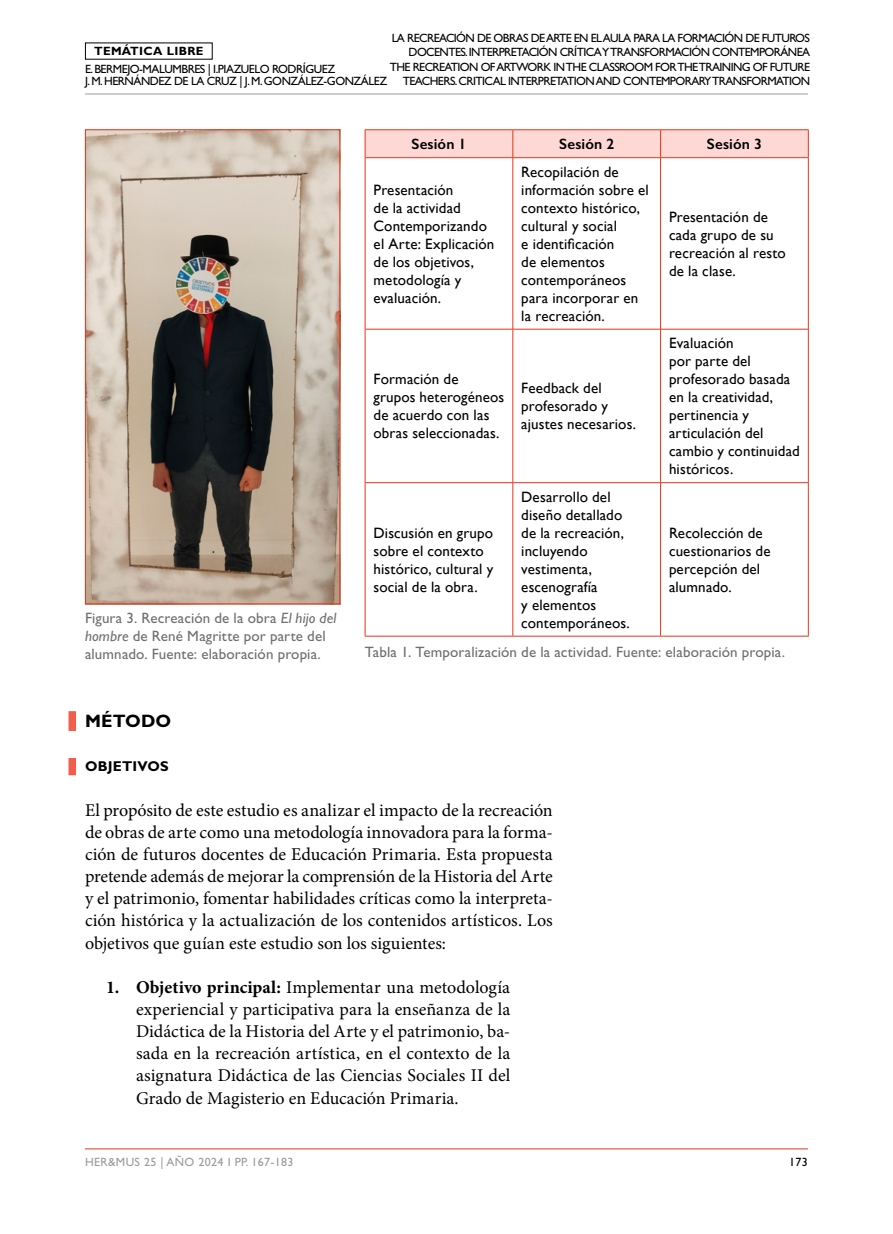
<style>
.page{position:relative;width:893px;height:1234px;background:#fff}
.page>*{position:absolute;margin:0;border:0;box-sizing:border-box;transform-origin:0 0}
.t1{font:18px/22px "Minion Pro";letter-spacing:-.005em;color:#000;text-align:justify}
.t2{font:700 18px "Gill Sans Std";color:#000}
.t3{font:15px/18px "Gill Sans";letter-spacing:.01em;color:#000}
.t4{font:15px/18px "Gill Sans Std";letter-spacing:.01em;color:#706f6f}
.t5{font:600 15px "Gill Sans";letter-spacing:.01em;color:#000}
.t6{font:700 14.25px "Gill Sans Std";letter-spacing:.015em;color:#000}
.t7{font:12px/14.4px "Gill Sans Std";letter-spacing:-.05em;color:#000}
.t8{font:12px "Gill Sans Std";letter-spacing:.03em;color:#9b9b9a}
.t9{font:700 12px "Gill Sans Std";letter-spacing:.03em;color:#000}
.s1{font-style:italic}
.s2{font-weight:700}
</style>
<div class="page">
<hr style="left:85px;top:1148px;width:723px;height:1px;background:#e8331a">
<hr style="left:85px;top:94px;width:723px;height:1px;background:#9d9d9c">
<div style="left:69px;top:714px;width:7px;height:13px;background:#f15e4b"></div>
<div style="left:69px;top:761px;width:7px;height:10px;background:#f15e4b"></div>
<img style="left:87px;top:131px;width:251px;height:471px">
<div style="left:85px;top:129px;width:255px;height:475px;border:1px solid #e8331a"></div>
<hr style="left:365px;top:129px;width:148px;height:1px;background:#e8331a">
<hr style="left:513px;top:129px;width:148px;height:1px;background:#e8331a">
<hr style="left:661px;top:129px;width:148px;height:1px;background:#e8331a">
<hr style="left:365px;top:158px;width:1px;height:171px;background:#e8331a">
<hr style="left:808px;top:158px;width:1px;height:171px;background:#e8331a">
<hr style="left:365px;top:329px;width:1px;height:153px;background:#e8331a">
<hr style="left:808px;top:329px;width:1px;height:153px;background:#e8331a">
<hr style="left:365px;top:482px;width:1px;height:153px;background:#e8331a">
<hr style="left:808px;top:482px;width:1px;height:153px;background:#e8331a">
<hr style="left:365px;top:635px;width:148px;height:1px;background:#e8331a">
<hr style="left:513px;top:635px;width:148px;height:1px;background:#e8331a">
<hr style="left:661px;top:635px;width:148px;height:1px;background:#e8331a">
<div style="left:365px;top:130px;width:444px;height:28px;background:#fed8d4"></div>
<hr style="left:365px;top:157px;width:148px;height:1px;background:#e8331a">
<hr style="left:513px;top:157px;width:148px;height:1px;background:#e8331a">
<hr style="left:513px;top:158px;width:1px;height:171px;background:#e8331a">
<hr style="left:661px;top:157px;width:147px;height:1px;background:#e8331a">
<hr style="left:660px;top:158px;width:1px;height:171px;background:#e8331a">
<hr style="left:365px;top:329px;width:148px;height:1px;background:#e8331a">
<hr style="left:513px;top:329px;width:148px;height:1px;background:#e8331a">
<hr style="left:513px;top:329px;width:1px;height:153px;background:#e8331a">
<hr style="left:661px;top:329px;width:147px;height:1px;background:#e8331a">
<hr style="left:660px;top:329px;width:1px;height:153px;background:#e8331a">
<hr style="left:365px;top:482px;width:148px;height:1px;background:#e8331a">
<hr style="left:513px;top:482px;width:148px;height:1px;background:#e8331a">
<hr style="left:513px;top:482px;width:1px;height:153px;background:#e8331a">
<hr style="left:661px;top:482px;width:147px;height:1px;background:#e8331a">
<hr style="left:660px;top:482px;width:1px;height:153px;background:#e8331a">
<p class="t7" style="left:390px;top:31px;width:422px;text-align:right">LA RECREACIÓN DE OBRAS DE ARTE EN EL AULA PARA LA FORMACIÓN DE FUTUROS DOCENTES. INTERPRETACIÓN CRÍTICA Y TRANSFORMACIÓN CONTEMPORÁNEA THE RECREATION OF ARTWORK IN THE CLASSROOM FOR THE TRAINING OF FUTURE TEACHERS. CRITICAL INTERPRETATION AND CONTEMPORARY TRANSFORMATION</p>
<p class="t9" style="left:94px;top:44px;width:111px">TEMÁTICA LIBRE</p>
<p class="t7" style="left:85px;top:63px;width:304px;line-height:12px">E. BERMEJO-MALUMBRES | I.PIAZUELO RODRÍGUEZ<br>J. M. HERNÁNDEZ DE LA CRUZ | J. M. GONZÁLEZ-GONZÁLEZ</p>
<p class="t5" style="left:411px;top:135px;width:57px">Sesión 1</p>
<p class="t5" style="left:559px;top:135px;width:57px">Sesión 2</p>
<p class="t5" style="left:707px;top:135px;width:57px">Sesión 3</p>
<p class="t3" style="left:374px;top:180px;width:122px">Presentación<br>de la actividad<br>Contemporizando el Arte: Explicación de los objetivos, metodología y evaluación.</p>
<p class="t3" style="left:521px;top:162px;width:129px">Recopilación de información sobre el contexto histórico, cultural y social<br>e identificación<br>de elementos contemporáneos para incorporar en la recreación.</p>
<p class="t3" style="left:669px;top:207px;width:118px">Presentación de cada grupo de su recreación al resto de la clase.</p>
<p class="t4" style="left:85px;top:609px;width:253px">Figura 3. Recreación de la obra <span class="s1">El hijo del hombre</span> de René Magritte por parte del alumnado. Fuente: elaboración propia.</p>
<p class="t3" style="left:374px;top:370px;width:132px">Formación de grupos heterogéneos de acuerdo con las obras seleccionadas.</p>
<p class="t3" style="left:521px;top:379px;width:116px">Feedback del profesorado y ajustes necesarios.</p>
<p class="t3" style="left:374px;top:523px;width:121px">Discusión en grupo sobre el contexto histórico, cultural y social de la obra.</p>
<p class="t3" style="left:521px;top:487px;width:110px">Desarrollo del diseño detallado de la recreación, incluyendo vestimenta, escenografía<br>y elementos contemporáneos.</p>
<p class="t3" style="left:669px;top:334px;width:132px">Evaluación<br>por parte del profesorado basada en la creatividad, pertinencia y articulación del cambio y continuidad históricos.</p>
<p class="t3" style="left:669px;top:523px;width:103px">Recolección de cuestionarios de percepción del alumnado.</p>
<p class="t4" style="left:365px;top:643px;width:422px">Tabla 1. Temporalización de la actividad. Fuente: elaboración propia.</p>
<p class="t2" style="left:85px;top:710px;width:88px">M ÉTODO</p>
<p class="t6" style="left:85px;top:758px;width:85px">OBJETIVOS</p>
<p class="t1" style="left:85px;top:798px;width:469px">El propósito de este estudio es analizar el impacto de la recreación de obras de arte como una metodología innovadora para la forma&shy;ción de futuros docentes de Educación Primaria. Esta propuesta pretende además de mejorar la comprensión de la Historia del Arte y el patrimonio, fomentar habilidades críticas como la interpreta&shy;ción histórica y la actualización de los contenidos artísticos. Los objetivos que guían este estudio son los siguientes:</p>
<p class="t1" style="left:136px;top:975px;width:376px;text-indent:-30px"><span class="s2">1. Objetivo principal:</span> Implementar una metodología experiencial y participativa para la enseñanza de la Didáctica de la Historia del Arte y el patrimonio, ba&shy;sada en la recreación artística, en el contexto de la asignatura Didáctica de las Ciencias Sociales II del Grado de Magisterio en Educación Primaria.</p>
<p class="t8" style="left:85px;top:1154px;width:210px">HER&amp;MUS 25 | AÑO 2024 I PP. 167-183</p>
<p class="t7" style="left:789px;top:1154px;width:20px">173</p>
</div>
